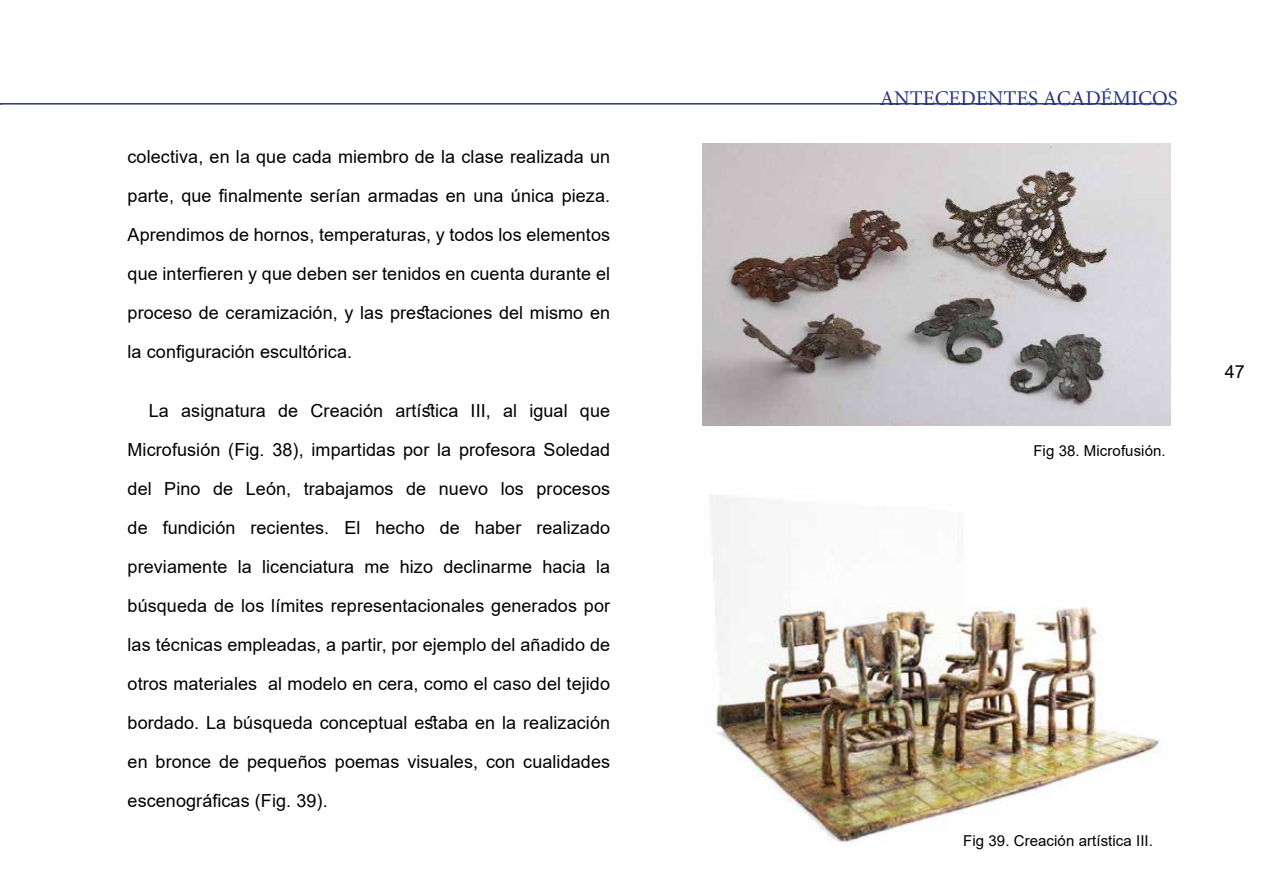
<style>
.page{position:relative;width:1263px;height:893px;background:#fff}
.page>*{position:absolute;margin:0;border:0;box-sizing:border-box;transform-origin:0 0}
.t1{font:21px "Minion Pro";color:#283583}
.t2{font:18px/39px "Arial";letter-spacing:.005em;color:#000;text-align:justify}
.t3{font:15px "Arial";letter-spacing:.005em;color:#000}
</style>
<div class="page">
<hr style="left:0;top:103px;width:1169px;height:2px;background:#283583">
<img style="left:703px;top:144px;width:467px;height:281px">
<img style="left:711px;top:495px;width:448px;height:348px">
<p class="t2" style="left:128px;top:137px;width:484px">colectiva, en la que cada miembro de la clase realizada un parte, que finalmente serían armadas en una única pieza.<br>Aprendimos de hornos, temperaturas, y todos los elementos que interfieren y que deben ser tenidos en cuenta durante el proceso de ceramización, y las prestaciones del mismo en la configuración escultórica.</p>
<p class="t2" style="left:128px;top:391px;width:484px;text-indent:21px">La asignatura de Creación artística III, al igual que Microfusión (Fig. 38), impartidas por la profesora Soledad del Pino de León, trabajamos de nuevo los procesos de fundición recientes. El hecho de haber realizado previamente la licenciatura me hizo declinarme hacia la búsqueda de los límites representacionales generados por las técnicas empleadas, a partir, por ejemplo del añadido de otros materiales al modelo en cera, como el caso del tejido bordado. La búsqueda conceptual estaba en la realización en bronce de pequeños poemas visuales, con cualidades escenográficas (Fig. 39).</p>
<p class="t1" style="left:880px;top:84px;width:300px">ANTECEDENTES ACADÉMICOS</p>
<p class="t3" style="left:1033px;top:440px;width:134px">Fig 38. Microfusión.</p>
<p class="t2" style="left:1225px;top:352px;width:22px">47</p>
<p class="t3" style="left:963px;top:830px;width:191px">Fig 39. Creación artística III.</p>
</div>
